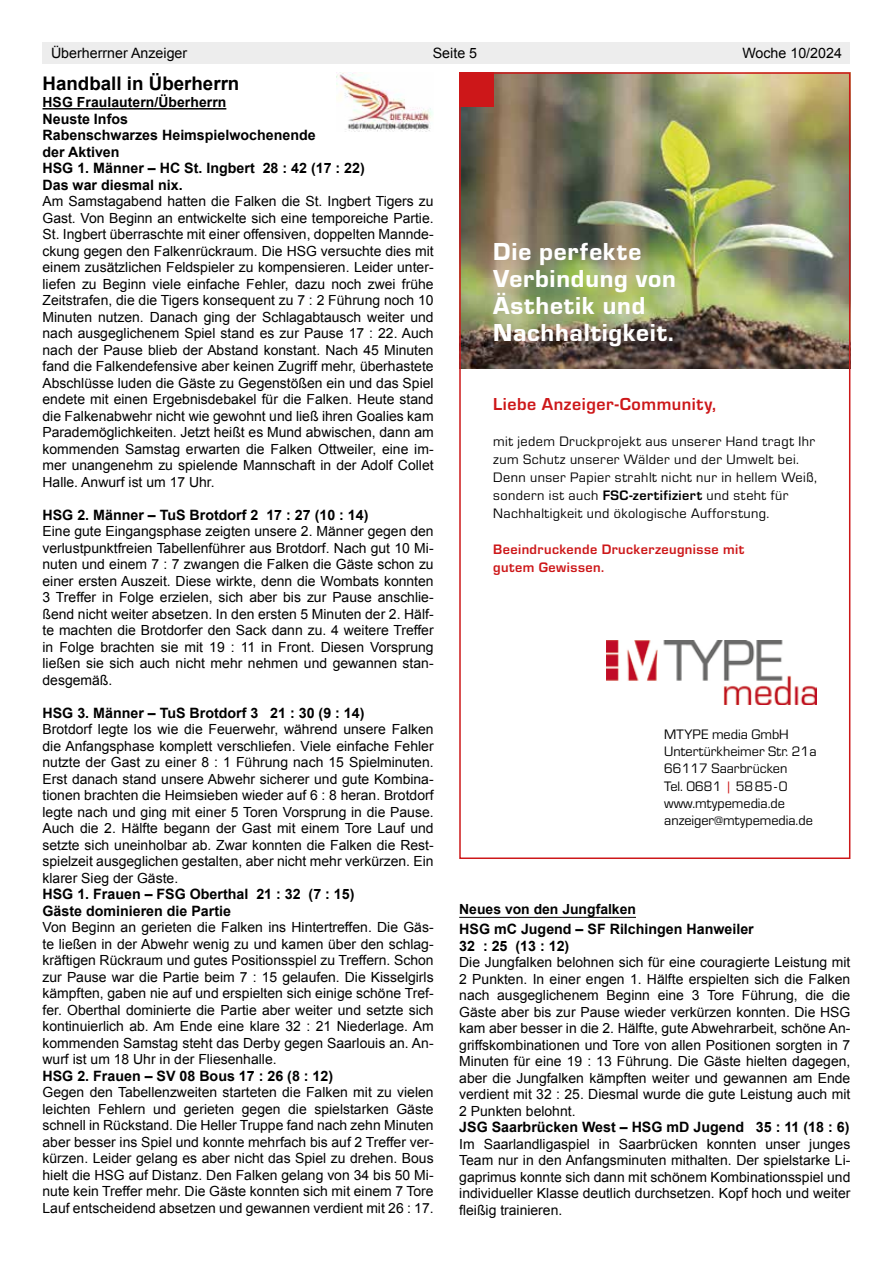
<style>
.page{position:relative;width:893px;height:1263px;background:#fff}
.page>*{position:absolute;margin:0;border:0;box-sizing:border-box;transform-origin:0 0}
.t1{font:25.5px/27px "Eurostile Hea";letter-spacing:.03em;color:#fff}
.t2{font:700 18.75px "Arial";color:#000}
.t3{font:700 18px "Eurostile";letter-spacing:.03em;color:#cd1719}
.t4{font:700 14.25px/16.5px "Arial";color:#000}
.t5{font:14.25px/18px "Eurostile";letter-spacing:.03em;color:#000}
.t6{font:14.25px/17.2px "Eurostile";color:#000}
.t7{font:700 14.25px/18px "Eurostile";letter-spacing:.03em;color:#cd1719}
.t8{font:14.25px "Arial";color:#000}
.t9{font:13.95px/16.5px "Arial";color:#000;text-align:justify}
.t10{font:700 13.95px "Arial";letter-spacing:.005em;color:#000}
.s1{font-weight:700}
.s2{color:#cd1719}
</style>
<div class="page">
<div style="left:43px;top:43px;width:807px;height:21px;background:#ededed"></div>
<hr style="left:43px;top:108px;width:183px;height:2px;background:#000">
<img style="left:336px;top:72px;width:97px;height:60px">
<hr style="left:459px;top:917px;width:177px;height:1px;background:#000">
<img style="left:607px;top:640px;width:209px;height:64px">
<img style="left:462px;top:75px;width:385px;height:294px">
<div style="left:459px;top:72px;width:34px;height:34px;background:#cd1719"></div>
<div style="left:459px;top:72px;width:391px;height:787px;border:2px solid #cd1719"></div>
<p class="t8" style="left:51px;top:44px;width:138px">Überherrner Anzeiger</p>
<p class="t8" style="left:433px;top:44px;width:46px">Seite 5</p>
<p class="t8" style="left:742px;top:44px;width:101px">Woche 10/2024</p>
<h2 class="t2" style="left:43px;top:71px;width:198px">Handball in Überherrn</h2>
<p class="t10" style="left:43px;top:93px;width:185px">HSG Fraulautern/Überherrn</p>
<p class="t4" style="left:43px;top:111px;width:324px">Neuste Infos<br>Rabenschwarzes Heimspielwochenende<br>der Aktiven<br>HSG 1. Männer – HC St. Ingbert 28 : 42 (17 : 22)<br>Das war diesmal nix.</p>
<p class="t9" style="left:43px;top:193px;width:393px">Am Samstagabend hatten die Falken die St. Ingbert Tigers zu Gast. Von Beginn an entwickelte sich eine temporeiche Partie.<br>St. Ingbert überraschte mit einer offensiven, doppelten Mannde&shy;ckung gegen den Falkenrückraum. Die HSG versuchte dies mit einem zusätzlichen Feldspieler zu kompensieren. Leider unter&shy;liefen zu Beginn viele einfache Fehler, dazu noch zwei frühe Zeitstrafen, die die Tigers konsequent zu 7 : 2 Führung noch 10<br>Minuten nutzen. Danach ging der Schlagabtausch weiter und nach ausgeglichenem Spiel stand es zur Pause 17 : 22. Auch nach der Pause blieb der Abstand konstant. Nach 45 Minuten fand die Falkendefensive aber keinen Zugriff mehr, überhastete Abschlüsse luden die Gäste zu Gegenstößen ein und das Spiel endete mit einen Ergebnisdebakel für die Falken. Heute stand die Falkenabwehr nicht wie gewohnt und ließ ihren Goalies kam Parademöglichkeiten. Jetzt heißt es Mund abwischen, dann am kommenden Samstag erwarten die Falken Ottweiler, eine im&shy;mer unangenehm zu spielende Mannschaft in der Adolf Collet Halle. Anwurf ist um 17 Uhr.</p>
<p class="t4" style="left:43px;top:507px;width:327px">HSG 2. Männer – TuS Brotdorf 2 17 : 27 (10 : 14)</p>
<p class="t9" style="left:43px;top:523px;width:393px">Eine gute Eingangsphase zeigten unsere 2. Männer gegen den verlustpunktfreien Tabellenführer aus Brotdorf. Nach gut 10 Mi&shy;nuten und einem 7 : 7 zwangen die Falken die Gäste schon zu einer ersten Auszeit. Diese wirkte, denn die Wombats konnten 3 Treffer in Folge erzielen, sich aber bis zur Pause anschlie&shy;ßend nicht weiter absetzen. In den ersten 5 Minuten der 2. Hälf&shy;te machten die Brotdorfer den Sack dann zu. 4 weitere Treffer in Folge brachten sie mit 19 : 11 in Front. Diesen Vorsprung ließen sie sich auch nicht mehr nehmen und gewannen stan&shy;desgemäß.</p>
<p class="t4" style="left:43px;top:705px;width:324px">HSG 3. Männer – TuS Brotdorf 3 21 : 30 (9 : 14)</p>
<p class="t9" style="left:43px;top:721px;width:393px">Brotdorf legte los wie die Feuerwehr, während unsere Falken die Anfangsphase komplett verschliefen. Viele einfache Fehler nutzte der Gast zu einer 8 : 1 Führung nach 15 Spielminuten.<br>Erst danach stand unsere Abwehr sicherer und gute Kombina&shy;tionen brachten die Heimsieben wieder auf 6 : 8 heran. Brotdorf legte nach und ging mit einer 5 Toren Vorsprung in die Pause.<br>Auch die 2. Hälfte begann der Gast mit einem Tore Lauf und setzte sich uneinholbar ab. Zwar konnten die Falken die Rest&shy;spielzeit ausgeglichen gestalten, aber nicht mehr verkürzen. Ein klarer Sieg der Gäste.</p>
<p class="t4" style="left:43px;top:887px;width:314px">HSG 1. Frauen – FSG Oberthal 21 : 32 (7 : 15)<br>Gäste dominieren die Partie</p>
<p class="t9" style="left:43px;top:919px;width:393px">Von Beginn an gerieten die Falken ins Hintertreffen. Die Gäs&shy;te ließen in der Abwehr wenig zu und kamen über den schlag&shy;kräftigen Rückraum und gutes Positionsspiel zu Treffern. Schon zur Pause war die Partie beim 7 : 15 gelaufen. Die Kisselgirls kämpften, gaben nie auf und erspielten sich einige schöne Tref&shy;fer. Oberthal dominierte die Partie aber weiter und setzte sich kontinuierlich ab. Am Ende eine klare 32 : 21 Niederlage. Am kommenden Samstag steht das Derby gegen Saarlouis an. An&shy;wurf ist um 18 Uhr in der Fliesenhalle.</p>
<p class="t4" style="left:43px;top:1068px;width:292px">HSG 2. Frauen – SV 08 Bous 17 : 26 (8 : 12)</p>
<p class="t9" style="left:43px;top:1084px;width:393px">Gegen den Tabellenzweiten starteten die Falken mit zu vielen leichten Fehlern und gerieten gegen die spielstarken Gäste schnell in Rückstand. Die Heller Truppe fand nach zehn Minuten aber besser ins Spiel und konnte mehrfach bis auf 2 Treffer ver&shy;kürzen. Leider gelang es aber nicht das Spiel zu drehen. Bous hielt die HSG auf Distanz. Den Falken gelang von 34 bis 50 Mi&shy;nute kein Treffer mehr. Die Gäste konnten sich mit einem 7 Tore Lauf entscheidend absetzen und gewannen verdient mit 26 : 17.</p>
<h1 class="t1" style="left:493px;top:237px;width:184px">Die perfekte<br>Verbindung von<br>Ästhetik und<br>Nachhaltigkeit.</h1>
<p class="t3" style="left:493px;top:391px;width:225px">Liebe Anzeiger-Community,</p>
<p class="t5" style="left:493px;top:432px;width:325px">mit jedem Druckprojekt aus unserer Hand tragt Ihr zum Schutz unserer Wälder und der Umwelt bei.<br>Denn unser Papier strahlt nicht nur in hellem Weiß, sondern ist auch <span class="s1">FSC-zertifiziert</span> und steht für Nachhaltigkeit und ökologische Aufforstung.</p>
<p class="t7" style="left:493px;top:539px;width:253px">Beeindruckende Druckerzeugnisse mit gutem Gewissen.</p>
<p class="t6" style="left:664px;top:724px;width:154px">MTYPE media GmbH<br>Untertürkheimer Str. 21a<br>66117 Saarbrücken<br>Tel. 0681 <span class="s2">|</span> 5885-0 www.mtypemedia.de anzeiger@mtypemedia.de</p>
<p class="t10" style="left:459px;top:900px;width:178px">Neues von den Jungfalken</p>
<p class="t4" style="left:459px;top:921px;width:296px">HSG mC Jugend – SF Rilchingen Hanweiler<br>32 : 25 (13 : 12)</p>
<p class="t9" style="left:459px;top:954px;width:393px">Die Jungfalken belohnen sich für eine couragierte Leistung mit 2 Punkten. In einer engen 1. Hälfte erspielten sich die Falken nach ausgeglichenem Beginn eine 3 Tore Führung, die die Gäste aber bis zur Pause wieder verkürzen konnten. Die HSG kam aber besser in die 2. Hälfte, gute Abwehrarbeit, schöne An&shy;griffskombinationen und Tore von allen Positionen sorgten in 7<br>Minuten für eine 19 : 13 Führung. Die Gäste hielten dagegen, aber die Jungfalken kämpften weiter und gewannen am Ende verdient mit 32 : 25. Diesmal wurde die gute Leistung auch mit 2 Punkten belohnt.</p>
<p class="t4" style="left:459px;top:1119px;width:392px">JSG Saarbrücken West – HSG mD Jugend 35 : 11 (18 : 6)</p>
<p class="t9" style="left:459px;top:1136px;width:393px">Im Saarlandligaspiel in Saarbrücken konnten unser junges Team nur in den Anfangsminuten mithalten. Der spielstarke Li&shy;gaprimus konnte sich dann mit schönem Kombinationsspiel und individueller Klasse deutlich durchsetzen. Kopf hoch und weiter fleißig trainieren.</p>
</div>
